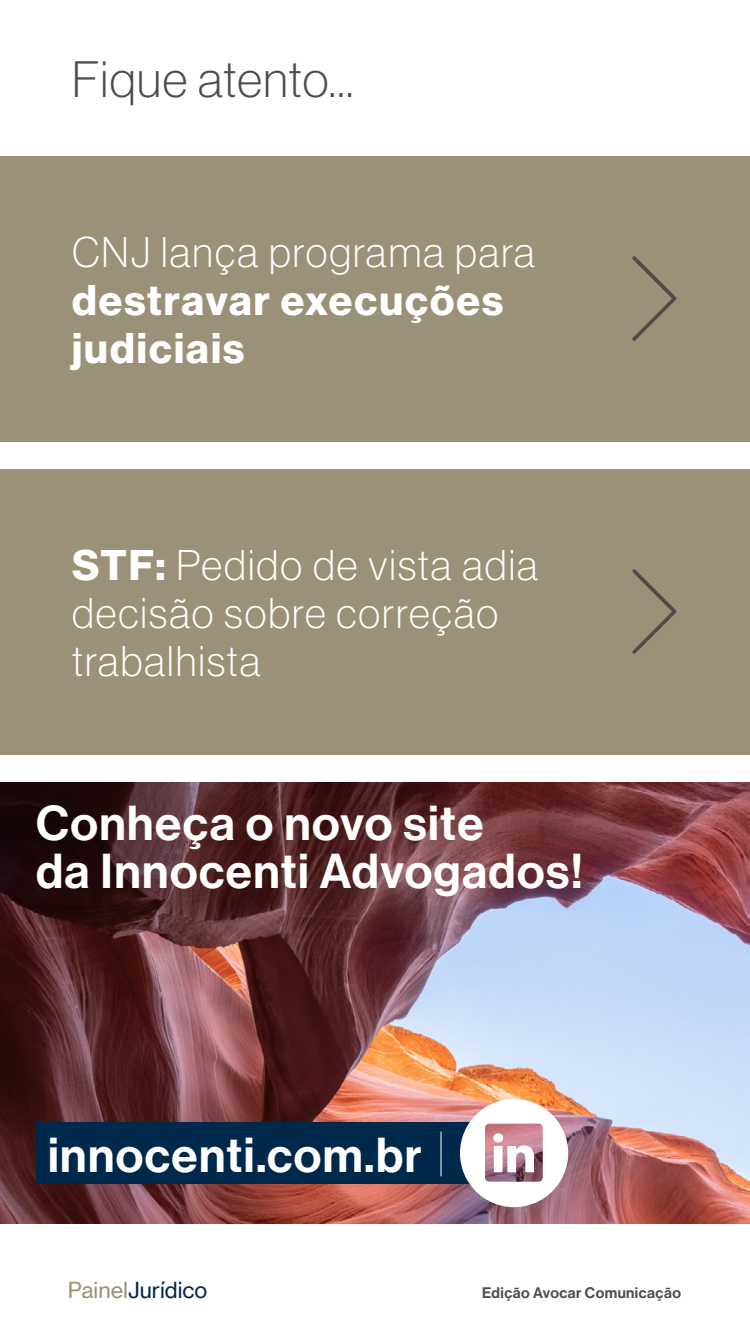
<style>
.page{position:relative;width:750px;height:1334px;background:#fff}
.page>*{position:absolute;margin:0;border:0;box-sizing:border-box;transform-origin:0 0}
.t1{font:50px "N Haas Grotesk DS Pro 35 X Lt";letter-spacing:.03em;color:#4e4b48}
.t2{font:48px/48px "N Haas Grotesk DS Pro 65 Md";letter-spacing:.03em;color:#fff}
.t3{font:42px/48px "N Haas Grotesk DS Pro 35 X Lt";letter-spacing:.05em;color:#fff}
.t4{font:42px/48px "N Haas Grotesk DS Pro 75 Bd";letter-spacing:.05em;color:#fff}
.t5{font:21.6px "N Haas Grotesk TX Pro 55 Rg";color:#00284b}
.t6{font:15px "N Haas Grotesk DS Pro 65 Md";letter-spacing:.03em;color:#4e4b48}
.s1{font-family:"N Haas Grotesk DS Pro 75 Bd"}
.s2{color:#9b9178}
</style>
<div class="page">
<img style="left:0;top:782px;width:750px;height:442px">
<div style="left:36px;top:1123px;width:440px;height:61px;background:#00284b"></div>
<img style="left:460px;top:1099px;width:108px;height:108px">
<hr style="left:440px;top:1132px;width:2px;height:44px;background:#fff">
<div style="left:0;top:156px;width:750px;height:285px;background:#9b9178"></div>
<svg style="left:632px;top:256px;width:45px;height:85px"></svg>
<div style="left:0;top:469px;width:750px;height:285px;background:#9b9178"></div>
<svg style="left:632px;top:569px;width:45px;height:85px"></svg>
<p class="t1" style="left:72px;top:52px;width:283px">Fique atento...</p>
<p class="t3" style="left:72px;top:228px;width:464px">CNJ lança programa para</p>
<p class="t4" style="left:72px;top:277px;width:433px">destravar execuções judiciais</p>
<p class="t3" style="left:72px;top:541px;width:467px"><span class="s1">STF:</span> Pedido de vista adia decisão sobre correção trabalhista</p>
<p class="t2" style="left:36px;top:800px;width:549px">Conheça o novo site<br>da Innocenti Advogados!</p>
<p class="t2" style="left:48px;top:1132px;width:375px">innocenti.com.br</p>
<p class="t5" style="left:68px;top:1277px;width:141px"><span class="s2">Painel</span>Jurídico</p>
<p class="t6" style="left:482px;top:1284px;width:200px">Edição Avocar Comunicação</p>
</div>
